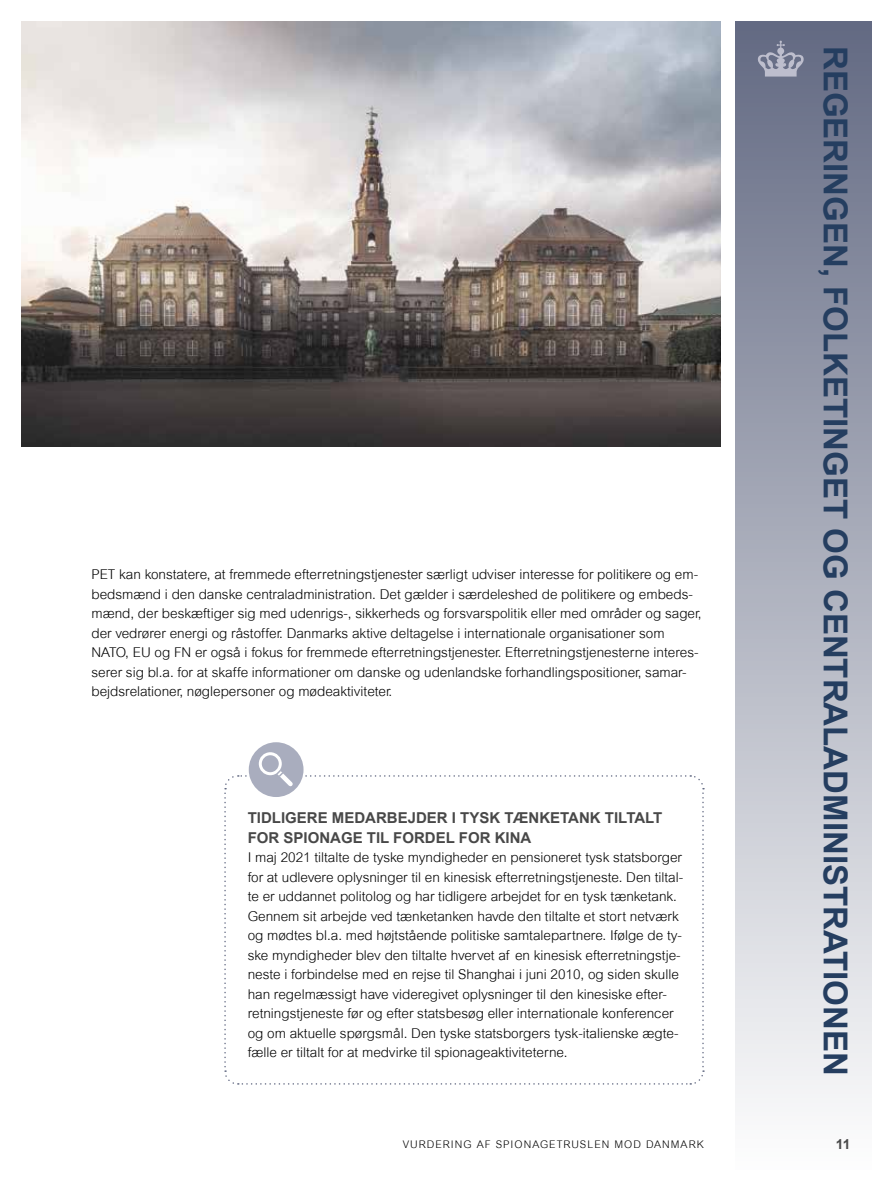
<style>
.page{position:relative;width:893px;height:1191px;background:#fff}
.page>*{position:absolute;margin:0;border:0;box-sizing:border-box;transform-origin:0 0}
.t1{font:700 33px "Arial";color:#253e60}
.t2{font:700 15px/19.5px "Arial";color:#484848}
.t3{font:700 13.8px "Arial";color:#484848}
.t4{font:300 13.5px/19.5px "Arial MT Std";color:#000}
.t5{font:300 10.5px "Arial MT Std";letter-spacing:.1em;color:#000}
</style>
<div class="page">
<div style="left:736px;top:21px;width:136px;height:1148px;background:linear-gradient(to bottom,#626982,#fdfdfd)"></div>
<img style="left:21px;top:21px;width:700px;height:425px">
<svg style="left:756px;top:41px;width:49px;height:36px"></svg>
<div style="left:249px;top:742px;width:55px;height:55px;background:#a9adbe;border-radius:50%"></div>
<div style="left:259px;top:752px;width:23px;height:23px;border:3px solid #fff;border-radius:50%"></div>
<svg style="left:224px;top:766px;width:480px;height:319px"></svg>
<p class="t4" style="left:91px;top:565px;width:612px">PET kan konstatere, at fremmede efterretningstjenester særligt udviser interesse for politikere og em&shy;bedsmænd i den danske centraladministration. Det gælder i særdeleshed de politikere og embeds&shy;mænd, der beskæftiger sig med udenrigs-, sikkerheds og forsvarspolitik eller med områder og sager, der vedrører energi og råstoffer. Danmarks aktive deltagelse i internationale organisationer som NATO, EU og FN er også i fokus for fremmede efterretningstjenester. Efterretningstjenesterne interes&shy;serer sig bl.a. for at skaffe informationer om danske og udenlandske forhandlingspositioner, samar&shy;bejdsrelationer, nøglepersoner og mødeaktiviteter.</p>
<h2 class="t2" style="left:248px;top:809px;width:416px">TIDLIGERE MEDARBEJDER I TYSK TÆNKETANK TILTALT<br>FOR SPIONAGE TIL FORDEL FOR KINA</h2>
<p class="t4" style="left:248px;top:848px;width:437px">I maj 2021 tiltalte de tyske myndigheder en pensioneret tysk statsborger for at udlevere oplysninger til en kinesisk efterretningstjeneste. Den tiltal&shy;te er uddannet politolog og har tidligere arbejdet for en tysk tænketank.<br>Gennem sit arbejde ved tænketanken havde den tiltalte et stort netværk og mødtes bl.a. med højtstående politiske samtalepartnere. Ifølge de ty&shy;ske myndigheder blev den tiltalte hvervet af en kinesisk efterretningstje&shy;neste i forbindelse med en rejse til Shanghai i juni 2010, og siden skulle han regelmæssigt have videregivet oplysninger til den kinesiske efter&shy;retningstjeneste før og efter statsbesøg eller internationale konferencer og om aktuelle spørgsmål. Den tyske statsborgers tysk-italienske ægte&shy;fælle er tiltalt for at medvirke til spionageaktiviteterne.</p>
<h1 class="t1" style="left:857px;top:46px;width:1031px;rotate:90deg">REGERINGEN, FOLKETINGET OG CENTRALADMINISTRATIONEN</h1>
<p class="t5" style="left:403px;top:1138px;width:303px">VURDERING AF SPIONAGETRUSLEN MOD DANMARK</p>
<p class="t3" style="left:836px;top:1135px;width:16px">11</p>
</div>
